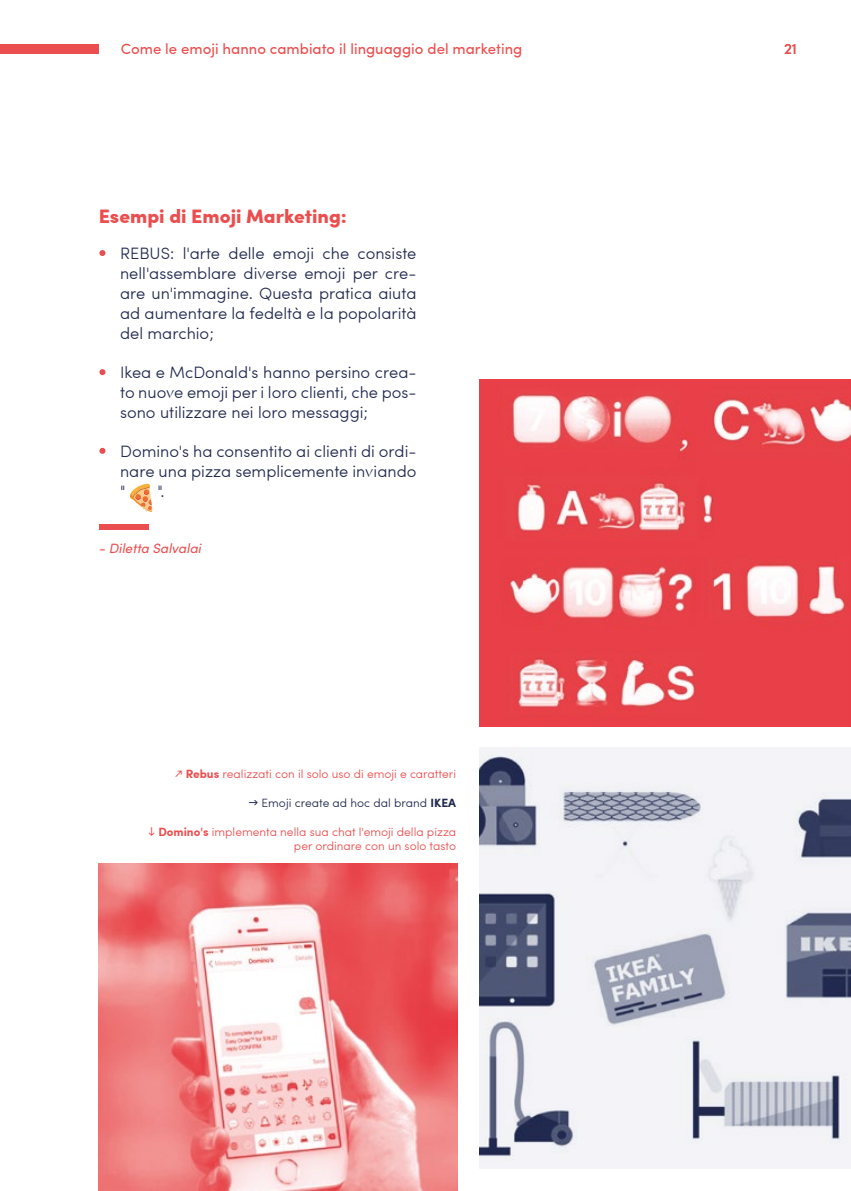
<style>
.page{position:relative;width:851px;height:1191px;background:#fff}
.page>*{position:absolute;margin:0;border:0;box-sizing:border-box;transform-origin:0 0}
.t1{font:900 19.5px "Sofia Pro";color:#ea4e4e}
.t2{font:300 16.5px/19.8px "Sofia Pro";color:#21294f;text-align:justify}
.t3{font:15px "Sofia Pro";color:#ea4e4e}
.t4{font:italic 13.5px "Sofia Pro";color:#ea4e4e}
.t5{font:300 12px/14.4px "Sofia Pro";color:#ea4e4e;text-align:right}
.t6{font:300 12px "Sofia Pro";color:#21294f}
.s1{font-weight:700}
</style>
<div class="page">
<div style="left:0;top:44px;width:99px;height:10px;background:#ea4e4e"></div>
<svg style="left:99px;top:250px;width:6px;height:6px"></svg>
<svg style="left:99px;top:369px;width:6px;height:6px"></svg>
<svg style="left:99px;top:448px;width:6px;height:6px"></svg>
<div style="left:99px;top:524px;width:49px;height:5px;background:#ea4e4e"></div>
<img style="left:99px;top:863px;width:358px;height:328px">
<img style="left:480px;top:379px;width:370px;height:347px">
<img style="left:480px;top:747px;width:370px;height:421px">
<svg style="left:130px;top:484px;width:22px;height:28px"></svg>
<p class="t3" style="left:121px;top:38px;width:403px">Come le emoji hanno cambiato il linguaggio del marketing</p>
<p class="t3" style="left:783px;top:38px;width:14px">21</p>
<p class="t1" style="left:99px;top:201px;width:249px">Esempi di Emoji Marketing:</p>
<p class="t2" style="left:120px;top:243px;width:298px">REBUS: l'arte delle emoji che consiste nell'assemblare diverse emoji per cre&shy;are un'immagine. Questa pratica aiuta ad aumentare la fedeltà e la popolarità del marchio;</p>
<p class="t2" style="left:120px;top:361px;width:298px">Ikea e McDonald's hanno persino crea&shy;to nuove emoji per i loro clienti, che pos&shy;sono utilizzare nei loro messaggi;</p>
<p class="t2" style="left:120px;top:441px;width:298px">Domino's ha consentito ai clienti di ordi&shy;nare una pizza semplicemente inviando "</p>
<p class="t2" style="left:157px;top:480px;width:9px">".</p>
<p class="t4" style="left:99px;top:538px;width:104px">- Diletta Salvalai</p>
<p class="t5" style="left:186px;top:765px;width:272px"><span class="s1">Rebus</span> realizzati con il solo uso di emoji e caratteri</p>
<p class="t6" style="left:261px;top:793px;width:196px">Emoji create ad hoc dal brand <span class="s1">IKEA</span></p>
<p class="t5" style="left:158px;top:823px;width:299px"><span class="s1">Domino's</span> implementa nella sua chat l'emoji della pizza per ordinare con un solo tasto</p>
</div>
